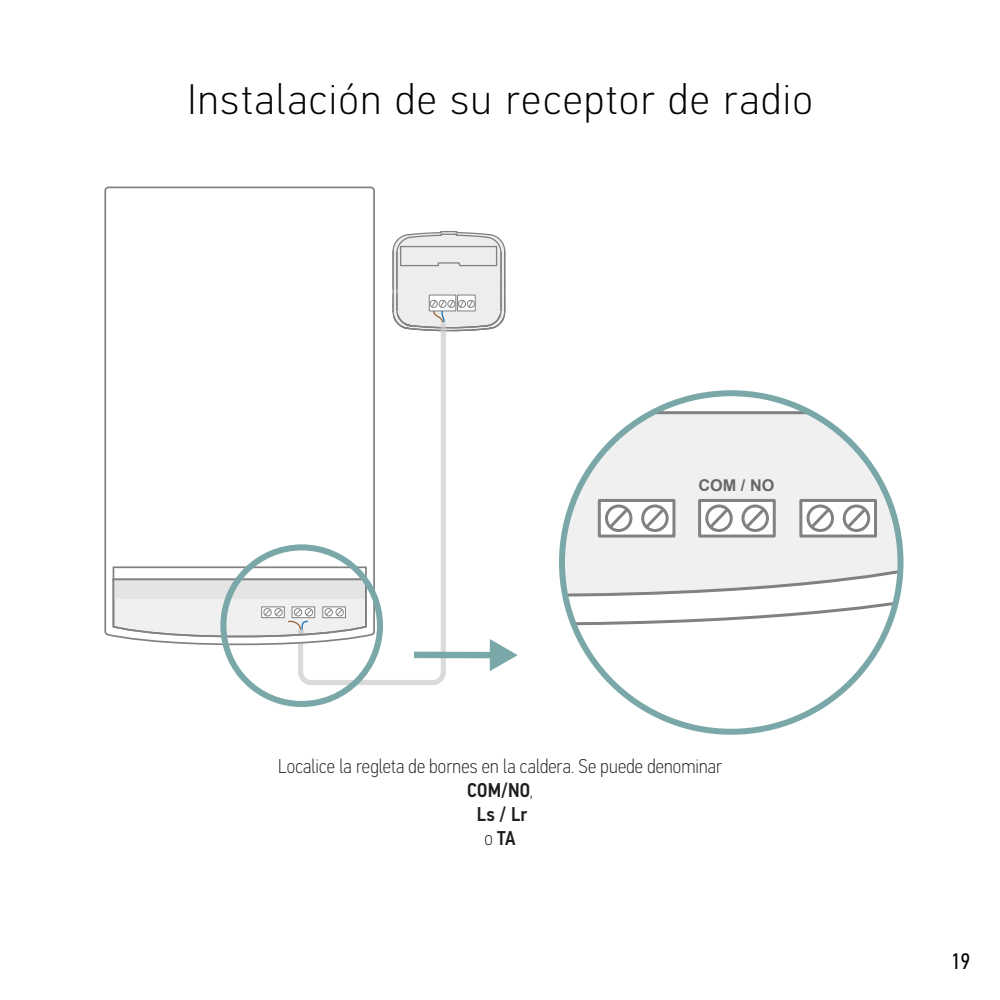
<style>
.page{position:relative;width:1000px;height:1000px;background:#fff}
.page>*{position:absolute;margin:0;border:0;box-sizing:border-box;transform-origin:0 0}
.t1{font:100 42.75px "PF Din Text Cond Pro";letter-spacing:.045em;color:#000;scale:1.11 1}
.t2{font:22.5px "PF Din Text Cond Pro";color:#000}
.t3{font:100 20px/24px "PF Din Text Cond Pro";letter-spacing:.01em;color:#1f1e1e;text-align:center}
.t4{font:700 16.25px "Arial";color:#676767}
.s1{font-weight:500}
</style>
<div class="page">
<svg style="left:298px;top:332px;width:148px;height:353px"></svg>
<svg style="left:392px;top:231px;width:114px;height:101px;background:#ddd"></svg>
<svg style="left:104px;top:186px;width:272px;height:460px"></svg>
<svg style="left:113px;top:566px;width:254px;height:71px"></svg>
<div style="left:220px;top:544px;width:163px;height:163px;border:6px solid #7aa8a8;border-radius:50%"></div>
<div style="left:414px;top:652px;width:81px;height:6px;background:#7aa8a8"></div>
<svg style="left:490px;top:639px;width:28px;height:32px"></svg>
<svg style="left:562px;top:598px;width:335px;height:29px"></svg>
<svg style="left:562px;top:410px;width:335px;height:188px"></svg>
<div style="left:801px;top:500px;width:75px;height:36px;background:#fff"></div>
<div style="left:799px;top:499px;width:78px;height:39px;border:3px solid #818181"></div>
<div style="left:807px;top:505px;width:27px;height:27px;border:3px solid #818181;border-radius:50%"></div>
<div style="left:843px;top:505px;width:27px;height:27px;border:3px solid #818181;border-radius:50%"></div>
<svg style="left:808px;top:505px;width:25px;height:26px"></svg>
<svg style="left:844px;top:505px;width:25px;height:26px"></svg>
<div style="left:700px;top:500px;width:74px;height:36px;background:#fff"></div>
<div style="left:698px;top:499px;width:78px;height:39px;border:3px solid #818181"></div>
<div style="left:705px;top:505px;width:28px;height:27px;border:3px solid #818181;border-radius:50%"></div>
<div style="left:741px;top:505px;width:28px;height:27px;border:3px solid #818181;border-radius:50%"></div>
<svg style="left:706px;top:505px;width:26px;height:26px"></svg>
<svg style="left:743px;top:505px;width:25px;height:26px"></svg>
<div style="left:599px;top:500px;width:75px;height:36px;background:#fff"></div>
<div style="left:598px;top:499px;width:77px;height:39px;border:3px solid #818181"></div>
<div style="left:605px;top:505px;width:27px;height:27px;border:3px solid #818181;border-radius:50%"></div>
<div style="left:641px;top:505px;width:28px;height:27px;border:3px solid #818181;border-radius:50%"></div>
<svg style="left:606px;top:505px;width:25px;height:26px"></svg>
<svg style="left:642px;top:505px;width:26px;height:26px"></svg>
<h1 class="t1" style="left:187px;top:75px;width:565px">Instalación de su receptor de radio</h1>
<p class="t4" style="left:699px;top:475px;width:77px">COM / NO</p>
<p class="t3" style="left:278px;top:754px;width:445px">Localice la regleta de bornes en la caldera. Se puede denominar<br><span class="s1">COM/NO</span>,<br><span class="s1">Ls / Lr<br></span>o <span class="s1">TA</span></p>
<p class="t2" style="left:951px;top:948px;width:21px">19</p>
</div>
